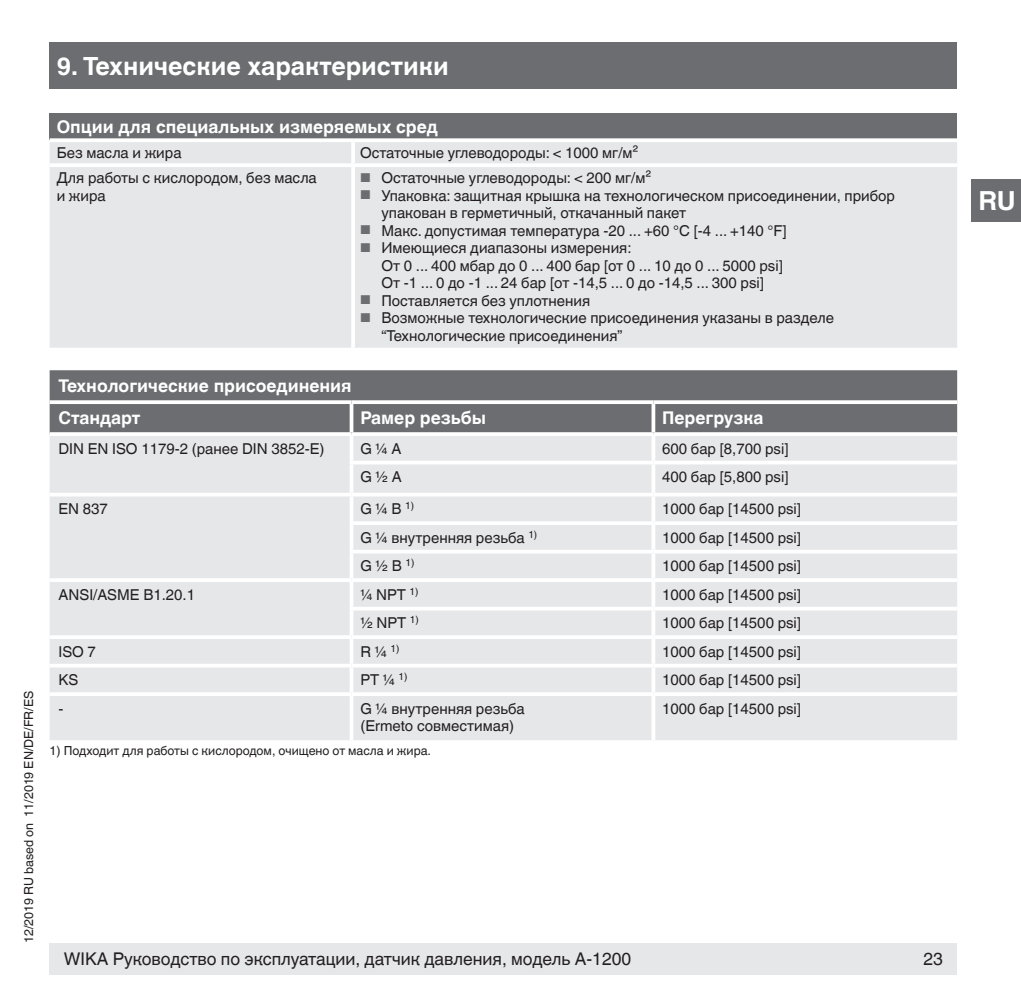
<style>
.page{position:relative;width:1021px;height:1007px;background:#fff}
.page>*{position:absolute;margin:0;border:0;box-sizing:border-box;transform-origin:0 0}
.t1{font:700 26.25px "Helvetica World";color:#fff}
.t2{font:700 25px "Helvetica World";color:#fff}
.t3{font:700 17.5px/32px "Helvetica World";color:#fff}
.t4{font:17.5px "Helvetica World";color:#231f20}
.t5{font:15px/17.5px "Helvetica World";color:#231f20}
.t6{font:12.5px "Helvetica World";color:#231f20}
.s1{font-size:12.75px;color:#6c6d70}
</style>
<div class="page">
<div style="left:50px;top:943px;width:907px;height:31px;background:#e6e7e9"></div>
<div style="left:50px;top:43px;width:907px;height:46px;background:#6c6d70"></div>
<div style="left:971px;top:179px;width:49px;height:43px;background:#6c6d70"></div>
<div style="left:50px;top:113px;width:907px;height:27px;background:#6c6d70"></div>
<div style="left:50px;top:142px;width:907px;height:205px;background:#e6e7e9"></div>
<svg style="left:50px;top:138px;width:303px;height:2px"></svg>
<svg style="left:353px;top:138px;width:604px;height:2px"></svg>
<hr style="left:351px;top:142px;width:4px;height:21px;background:#fff">
<hr style="left:50px;top:163px;width:303px;height:4px;background:#fff">
<hr style="left:353px;top:163px;width:604px;height:4px;background:#fff">
<hr style="left:351px;top:167px;width:4px;height:181px;background:#fff">
<div style="left:50px;top:370px;width:907px;height:62px;background:#6c6d70"></div>
<div style="left:50px;top:436px;width:907px;height:304px;background:#e6e7e9"></div>
<svg style="left:50px;top:400px;width:301px;height:4px"></svg>
<svg style="left:351px;top:400px;width:302px;height:4px"></svg>
<svg style="left:349px;top:404px;width:4px;height:28px"></svg>
<svg style="left:653px;top:400px;width:304px;height:4px"></svg>
<svg style="left:651px;top:404px;width:4px;height:28px"></svg>
<svg style="left:50px;top:432px;width:301px;height:1px"></svg>
<svg style="left:351px;top:432px;width:302px;height:2px"></svg>
<svg style="left:349px;top:436px;width:4px;height:24px"></svg>
<svg style="left:653px;top:432px;width:304px;height:2px"></svg>
<svg style="left:651px;top:436px;width:4px;height:24px"></svg>
<svg style="left:349px;top:460px;width:304px;height:4px"></svg>
<svg style="left:349px;top:464px;width:4px;height:28px"></svg>
<svg style="left:653px;top:460px;width:304px;height:4px"></svg>
<svg style="left:651px;top:464px;width:4px;height:28px"></svg>
<svg style="left:50px;top:492px;width:301px;height:4px"></svg>
<svg style="left:351px;top:492px;width:302px;height:4px"></svg>
<svg style="left:349px;top:496px;width:4px;height:25px"></svg>
<svg style="left:653px;top:492px;width:304px;height:4px"></svg>
<svg style="left:651px;top:496px;width:4px;height:25px"></svg>
<hr style="left:349px;top:521px;width:304px;height:4px;background:#fff">
<svg style="left:349px;top:525px;width:4px;height:24px"></svg>
<hr style="left:653px;top:521px;width:304px;height:4px;background:#fff">
<svg style="left:651px;top:525px;width:4px;height:24px"></svg>
<svg style="left:349px;top:549px;width:304px;height:4px"></svg>
<svg style="left:349px;top:553px;width:4px;height:25px"></svg>
<svg style="left:653px;top:549px;width:304px;height:4px"></svg>
<svg style="left:651px;top:553px;width:4px;height:25px"></svg>
<hr style="left:50px;top:578px;width:301px;height:4px;background:#fff">
<hr style="left:351px;top:578px;width:302px;height:4px;background:#fff">
<svg style="left:349px;top:582px;width:4px;height:24px"></svg>
<hr style="left:653px;top:578px;width:304px;height:4px;background:#fff">
<svg style="left:651px;top:582px;width:4px;height:24px"></svg>
<svg style="left:349px;top:606px;width:304px;height:4px"></svg>
<svg style="left:349px;top:610px;width:4px;height:25px"></svg>
<svg style="left:653px;top:606px;width:304px;height:4px"></svg>
<svg style="left:651px;top:610px;width:4px;height:25px"></svg>
<hr style="left:50px;top:635px;width:301px;height:4px;background:#fff">
<hr style="left:351px;top:635px;width:302px;height:4px;background:#fff">
<svg style="left:349px;top:639px;width:4px;height:24px"></svg>
<hr style="left:653px;top:635px;width:304px;height:4px;background:#fff">
<svg style="left:651px;top:639px;width:4px;height:24px"></svg>
<svg style="left:50px;top:663px;width:301px;height:4px"></svg>
<svg style="left:351px;top:663px;width:302px;height:4px"></svg>
<svg style="left:349px;top:667px;width:4px;height:25px"></svg>
<svg style="left:653px;top:663px;width:304px;height:4px"></svg>
<svg style="left:651px;top:667px;width:4px;height:25px"></svg>
<hr style="left:50px;top:692px;width:301px;height:4px;background:#fff">
<hr style="left:351px;top:692px;width:302px;height:4px;background:#fff">
<svg style="left:349px;top:696px;width:4px;height:44px"></svg>
<hr style="left:653px;top:692px;width:304px;height:4px;background:#fff">
<svg style="left:651px;top:696px;width:4px;height:44px"></svg>
<p class="t6" style="left:22px;top:943px;width:254px;rotate:-90deg">12/2019 RU based on 11/2019 EN/DE/FR/ES</p>
<h2 class="t2" style="left:57px;top:51px;width:394px">9. Технические характеристики</h2>
<p class="t3" style="left:57px;top:111px;width:382px">Опции для специальных измеряемых сред</p>
<p class="t5" style="left:57px;top:144px;width:126px">Без масла и жира</p>
<p class="t5" style="left:360px;top:144px;width:280px">Остаточные углеводороды: &lt; 1000 мг/м²</p>
<p class="t5" style="left:57px;top:169px;width:262px">Для работы с кислородом, без масла и жира</p>
<p class="t5" style="left:360px;top:169px;width:293px"><span class="s1">■</span> Остаточные углеводороды: &lt; 200 мг/м²</p>
<p class="t5" style="left:381px;top:186px;width:515px;text-indent:-21px"><span class="s1">■</span> Упаковка: защитная крышка на технологическом присоединении, прибор упакован в герметичный, откачанный пакет</p>
<p class="t5" style="left:360px;top:221px;width:428px"><span class="s1">■</span> Макс. допустимая температура -20 ... +60 °C [-4 ... +140 °F]</p>
<p class="t5" style="left:381px;top:239px;width:403px;text-indent:-21px"><span class="s1">■</span> Имеющиеся диапазоны измерения:<br>От 0 ... 400 мбар до 0 ... 400 бар [от 0 ... 10 до 0 ... 5000 psi]<br>От -1 ... 0 до -1 ... 24 бар [от -14,5 ... 0 до -14,5 ... 300 psi]</p>
<p class="t5" style="left:360px;top:291px;width:231px"><span class="s1">■</span> Поставляется без уплотнения</p>
<p class="t5" style="left:381px;top:309px;width:454px;text-indent:-21px"><span class="s1">■</span> Возможные технологические присоединения указаны в разделе “Технологические присоединения”</p>
<p class="t3" style="left:58px;top:369px;width:295px">Технологические присоединения<br>Стандарт</p>
<p class="t3" style="left:360px;top:401px;width:127px">Рамер резьбы</p>
<p class="t3" style="left:662px;top:401px;width:103px">Перегрузка</p>
<p class="t5" style="left:58px;top:439px;width:267px">DIN EN ISO 1179-2 (ранее DIN 3852-E)</p>
<p class="t5" style="left:360px;top:439px;width:43px">G ¼ A</p>
<p class="t5" style="left:662px;top:439px;width:128px">600 бар [8,700 psi]</p>
<p class="t5" style="left:360px;top:468px;width:43px">G ½ A</p>
<p class="t5" style="left:662px;top:468px;width:128px">400 бар [5,800 psi]</p>
<p class="t5" style="left:58px;top:500px;width:51px">EN 837</p>
<p class="t5" style="left:360px;top:500px;width:55px">G ¼ B <sup>1)</sup></p>
<p class="t5" style="left:662px;top:500px;width:140px">1000 бар [14500 psi]</p>
<p class="t5" style="left:360px;top:528px;width:178px">G ¼ внутренняя резьба <sup>1)</sup></p>
<p class="t5" style="left:662px;top:528px;width:140px">1000 бар [14500 psi]</p>
<p class="t5" style="left:360px;top:557px;width:56px">G ½ B <sup>1)</sup></p>
<p class="t5" style="left:662px;top:557px;width:140px">1000 бар [14500 psi]</p>
<p class="t5" style="left:58px;top:585px;width:138px">ANSI/ASME B1.20.1</p>
<p class="t5" style="left:360px;top:585px;width:60px">¼ NPT <sup>1)</sup></p>
<p class="t5" style="left:662px;top:585px;width:140px">1000 бар [14500 psi]</p>
<p class="t5" style="left:360px;top:614px;width:60px">½ NPT <sup>1)</sup></p>
<p class="t5" style="left:662px;top:614px;width:140px">1000 бар [14500 psi]</p>
<p class="t5" style="left:58px;top:642px;width:39px">ISO 7</p>
<p class="t5" style="left:360px;top:642px;width:41px">R ¼ <sup>1)</sup></p>
<p class="t5" style="left:662px;top:642px;width:140px">1000 бар [14500 psi]</p>
<p class="t5" style="left:58px;top:671px;width:21px">KS</p>
<p class="t5" style="left:360px;top:671px;width:49px">PT ¼ <sup>1)</sup></p>
<p class="t5" style="left:662px;top:671px;width:140px">1000 бар [14500 psi]</p>
<p class="t5" style="left:58px;top:699px;width:6px">-</p>
<p class="t5" style="left:360px;top:699px;width:166px">G ¼ внутренняя резьба (Ermeto совместимая)</p>
<p class="t5" style="left:662px;top:699px;width:140px">1000 бар [14500 psi]</p>
<p class="t6" style="left:50px;top:743px;width:383px">1) Подходит для работы с кислородом, очищено от масла и жира.</p>
<p class="t4" style="left:64px;top:948px;width:569px">WIKA Руководство по эксплуатации, датчик давления, модель A-1200</p>
<p class="t4" style="left:923px;top:948px;width:21px">23</p>
<h1 class="t1" style="left:978px;top:186px;width:39px">RU</h1>
</div>
